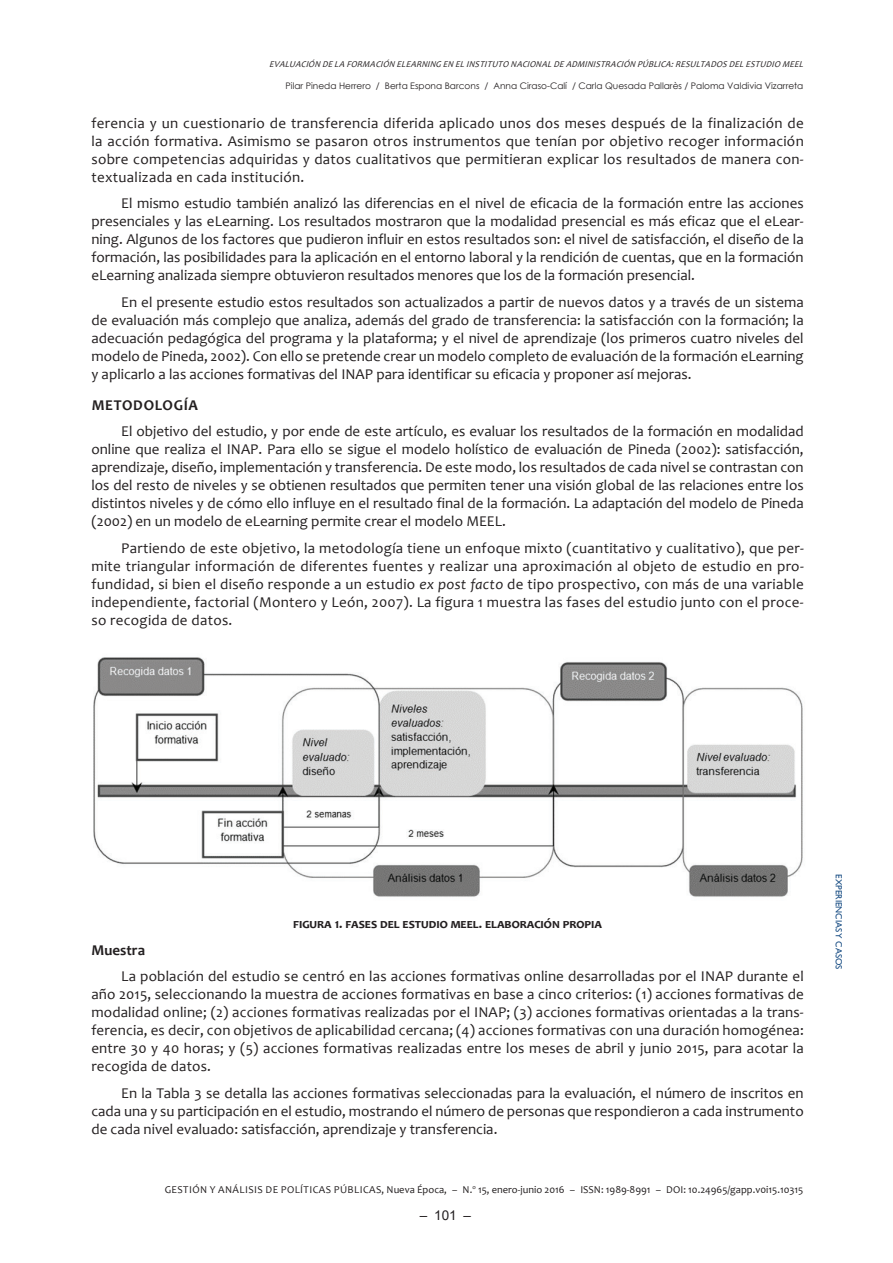
<style>
.page{position:relative;width:893px;height:1263px;background:#fff}
.page>*{position:absolute;margin:0;border:0;box-sizing:border-box;transform-origin:0 0}
.t1{font:15px/18px "Candara";color:#231f20;text-align:justify}
.t2{font:700 15px "Candara";letter-spacing:.04em;color:#231f20}
.t3{font:700 13.5px "Candara";color:#231f20}
.t4{font:13.5px "Arial";color:#231f20}
.t5{font:10.5px "Candara";letter-spacing:.04em;color:#231f20}
.t6{font:10.5px "Candara";color:#231f20}
.t7{font:italic 9px "Candara";letter-spacing:.165em;color:#231f20}
.t8{font:9px "Century Gothic";color:#231f20}
.t9{font:9px "Gill Sans";color:#174c83}
.s1{font-style:italic}
</style>
<div class="page">
<img style="left:94px;top:657px;width:709px;height:240px">
<p class="t7" style="left:269px;top:59px;width:100px">EVALUACIÓN DE LA FORMACI</p>
<p class="t7" style="left:383px;top:59px;width:92px">ÓN ELEARNING EN EL INSTIT</p>
<p class="t7" style="left:492px;top:59px;width:51px">UTO NACIONAL</p>
<p class="t7" style="left:554px;top:59px;width:24px">DE ADMINIST</p>
<p class="t7" style="left:605px;top:59px;width:54px">RACIÓN PÚBLICA</p>
<p class="t7" style="left:671px;top:59px;width:32px">:RESULTAD</p>
<p class="t7" style="left:716px;top:59px;width:19px">OS DEL</p>
<p class="t7" style="left:746px;top:59px;width:61px">ESTUDIO MEEL</p>
<p class="t8" style="left:286px;top:79px;width:519px">Pilar Pineda Herrero / Berta Espona Barcons / Anna Ciraso-Calí / Carla Quesada Pallarès / Paloma Valdivia Vizarreta</p>
<p class="t1" style="left:91px;top:114px;width:714px">ferencia y un cuestionario de transferencia diferida aplicado unos dos meses después de la finalización de la acción formativa. Asimismo se pasaron otros instrumentos que tenían por objetivo recoger información sobre competencias adquiridas y datos cualitativos que permitieran explicar los resultados de manera con&shy;textualizada en cada institución.</p>
<p class="t1" style="left:91px;top:194px;width:714px;text-indent:30px">El mismo estudio también analizó las diferencias en el nivel de eficacia de la formación entre las acciones presenciales y las eLearning. Los resultados mostraron que la modalidad presencial es más eficaz que el eLear&shy;ning. Algunos de los factores que pudieron influir en estos resultados son: el nivel de satisfacción, el diseño de la formación, las posibilidades para la aplicación en el entorno laboral y la rendición de cuentas, que en la formación eLearning analizada siempre obtuvieron resultados menores que los de la formación presencial.</p>
<p class="t1" style="left:91px;top:293px;width:714px;text-indent:30px">En el presente estudio estos resultados son actualizados a partir de nuevos datos y a través de un sistema de evaluación más complejo que analiza, además del grado de transferencia: la satisfacción con la formación; la adecuación pedagógica del programa y la plataforma; y el nivel de aprendizaje (los primeros cuatro niveles del modelo de Pineda, 2002). Con ello se pretende crear un modelo completo de evaluación de la formación eLearning y aplicarlo a las acciones formativas del INAP para identificar su eficacia y proponer así mejoras.</p>
<p class="t2" style="left:92px;top:395px;width:106px">Metodología</p>
<p class="t1" style="left:91px;top:422px;width:714px;text-indent:30px">El objetivo del estudio, y por ende de este artículo, es evaluar los resultados de la formación en modalidad online que realiza el INAP. Para ello se sigue el modelo holístico de evaluación de Pineda (2002): satisfacción, aprendizaje, diseño, implementación y transferencia. De este modo, los resultados de cada nivel se contrastan con los del resto de niveles y se obtienen resultados que permiten tener una visión global de las relaciones entre los distintos niveles y de cómo ello influye en el resultado final de la formación. La adaptación del modelo de Pineda (2002) en un modelo de eLearning permite crear el modelo MEEL.</p>
<p class="t1" style="left:91px;top:539px;width:714px;text-indent:30px">Partiendo de este objetivo, la metodología tiene un enfoque mixto (cuantitativo y cualitativo), que per&shy;mite triangular información de diferentes fuentes y realizar una aproximación al objeto de estudio en pro&shy;fundidad, si bien el diseño responde a un estudio <span class="s1">EX POST FACTO</span> de tipo prospectivo, con más de una variable independiente, factorial (Montero y León, 2007). La figura 1 muestra las fases del estudio junto con el proce&shy;so recogida de datos.</p>
<p class="t3" style="left:293px;top:915px;width:310px">Figura 1. Fases del estudio MEEL. Elaboración propia</p>
<p class="t2" style="left:91px;top:940px;width:55px">Muestra</p>
<p class="t1" style="left:91px;top:967px;width:714px;text-indent:30px">La población del estudio se centró en las acciones formativas online desarrolladas por el INAP durante el año 2015, seleccionando la muestra de acciones formativas en base a cinco criterios: (1) acciones formativas de modalidad online; (2) acciones formativas realizadas por el INAP; (3) acciones formativas orientadas a la trans&shy;ferencia, es decir, con objetivos de aplicabilidad cercana; (4) acciones formativas con una duración homogénea: entre 30 y 40 horas; y (5) acciones formativas realizadas entre los meses de abril y junio 2015, para acotar la recogida de datos.</p>
<p class="t1" style="left:91px;top:1084px;width:714px;text-indent:30px">En la Tabla 3 se detalla las acciones formativas seleccionadas para la evaluación, el número de inscritos en cada una y su participación en el estudio, mostrando el número de personas que respondieron a cada instrumento de cada nivel evaluado: satisfacción, aprendizaje y transferencia.</p>
<p class="t5" style="left:165px;top:1183px;width:417px">Gestión y Análisis de Políticas Públicas, Nueva Época, – N .<sup>o</sup> 15, enero-junio 2016 – ISSN</p>
<p class="t6" style="left:601px;top:1183px;width:67px">: 1989-8991 – DOI</p>
<p class="t6" style="left:683px;top:1183px;width:122px">: 10.24965/gapp.v0i15.10315</p>
<p class="t4" style="left:420px;top:1206px;width:53px">– 101 –</p>
<p class="t9" style="left:844px;top:874px;width:97px;rotate:90deg">EXPERIENCIAS Y CASOS</p>
</div>
